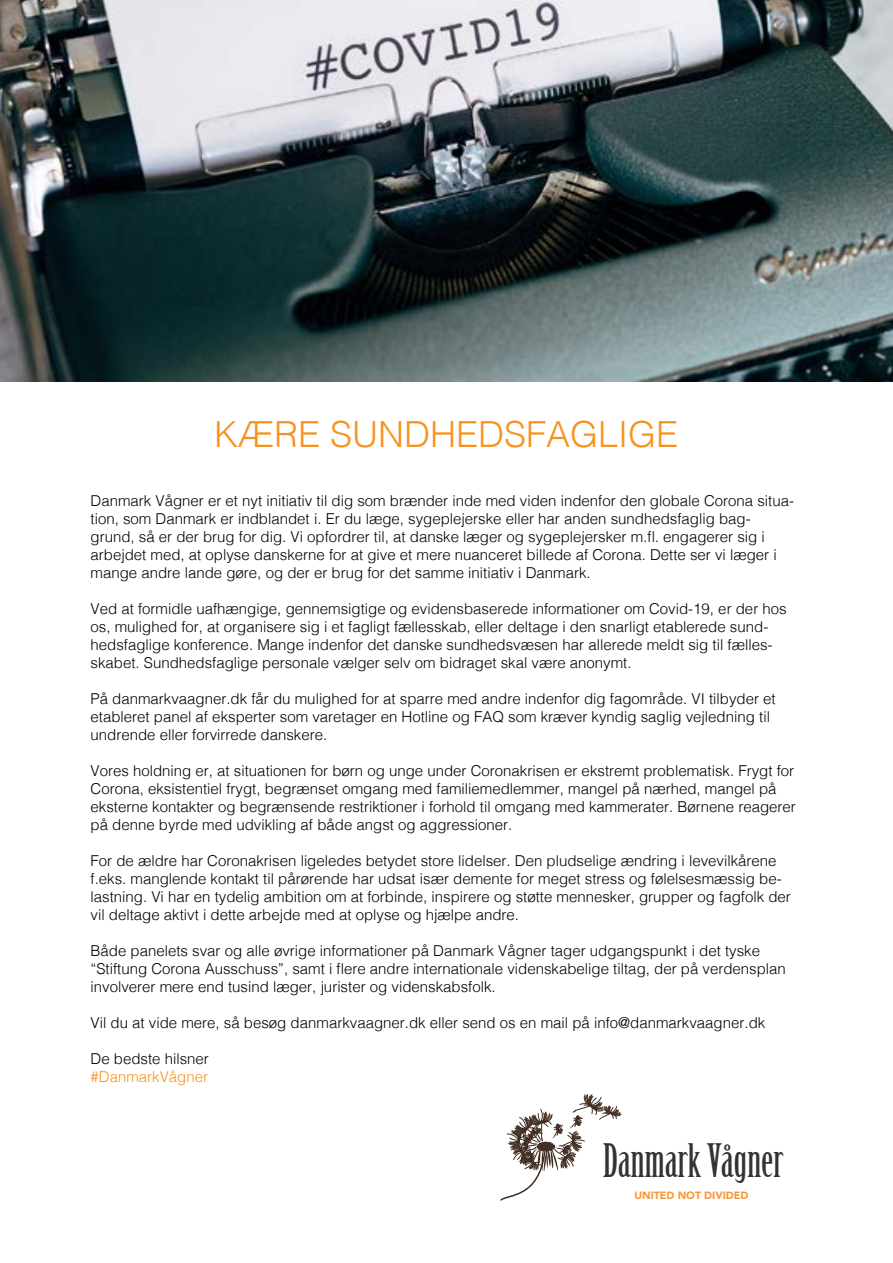
<style>
.page{position:relative;width:893px;height:1263px;background:#fff}
.page>*{position:absolute;margin:0;border:0;box-sizing:border-box;transform-origin:0 0}
.t1{font:45px "Birch Std";color:#333}
.t2{font:300 36px "Helvetica";color:#f7921e}
.t3{font:300 15px/18px "Helvetica";color:#000}
.t4{font:300 15px "Helvetica";color:#f7921e}
.t5{font:900 10.5px "Avenir";color:#f89838}
</style>
<div class="page">
<img style="left:0;top:0;width:893px;height:382px">
<svg style="left:500px;top:1094px;width:121px;height:107px"></svg>
<h2 class="t2" style="left:214px;top:404px;width:466px">KÆRE SUNDHEDSFAGLIGE</h2>
<p class="t3" style="left:91px;top:490px;width:705px">Danmark Vågner er et nyt initiativ til dig som brænder inde med viden indenfor den globale Corona situa&shy;tion, som Danmark er indblandet i. Er du læge, sygeplejerske eller har anden sundhedsfaglig bag&shy;grund, så er der brug for dig. Vi opfordrer til, at danske læger og sygeplejersker m.fl. engagerer sig i arbejdet med, at oplyse danskerne for at give et mere nuanceret billede af Corona. Dette ser vi læger i mange andre lande gøre, og der er brug for det samme initiativ i Danmark.</p>
<p class="t3" style="left:91px;top:598px;width:698px">Ved at formidle uafhængige, gennemsigtige og evidensbaserede informationer om Covid-19, er der hos os, mulighed for, at organisere sig i et fagligt fællesskab, eller deltage i den snarligt etablerede sund&shy;hedsfaglige konference. Mange indenfor det danske sundhedsvæsen har allerede meldt sig til fælles&shy;skabet. Sundhedsfaglige personale vælger selv om bidraget skal være anonymt.</p>
<p class="t3" style="left:91px;top:688px;width:687px">På danmarkvaagner.dk får du mulighed for at sparre med andre indenfor dig fagområde. VI tilbyder et etableret panel af eksperter som varetager en Hotline og FAQ som kræver kyndig saglig vejledning til undrende eller forvirrede danskere.</p>
<p class="t3" style="left:91px;top:760px;width:707px">Vores holdning er, at situationen for børn og unge under Coronakrisen er ekstremt problematisk. Frygt for Corona, eksistentiel frygt, begrænset omgang med familiemedlemmer, mangel på nærhed, mangel på eksterne kontakter og begrænsende restriktioner i forhold til omgang med kammerater. Børnene reagerer på denne byrde med udvikling af både angst og aggressioner.</p>
<p class="t3" style="left:91px;top:850px;width:702px">For de ældre har Coronakrisen ligeledes betydet store lidelser. Den pludselige ændring i levevilkårene f.eks. manglende kontakt til pårørende har udsat især demente for meget stress og følelsesmæssig be&shy;lastning. Vi har en tydelig ambition om at forbinde, inspirere og støtte mennesker, grupper og fagfolk der vil deltage aktivt i dette arbejde med at oplyse og hjælpe andre.</p>
<p class="t3" style="left:91px;top:940px;width:697px">Både panelets svar og alle øvrige informationer på Danmark Vågner tager udgangspunkt i det tyske “Stiftung Corona Ausschuss”, samt i flere andre internationale videnskabelige tiltag, der på verdensplan involverer mere end tusind læger, jurister og videnskabsfolk.</p>
<p class="t3" style="left:91px;top:1012px;width:676px">Vil du at vide mere, så besøg danmarkvaagner.dk eller send os en mail på info@danmarkvaagner.dk</p>
<p class="t3" style="left:91px;top:1048px;width:120px">De bedste hilsner</p>
<p class="t4" style="left:91px;top:1064px;width:119px">#DanmarkVågner</p>
<h1 class="t1" style="left:603px;top:1135px;width:182px">Danmark Vågner</h1>
<p class="t5" style="left:634px;top:1187px;width:116px">UNITED NOT DIVIDED</p>
</div>
